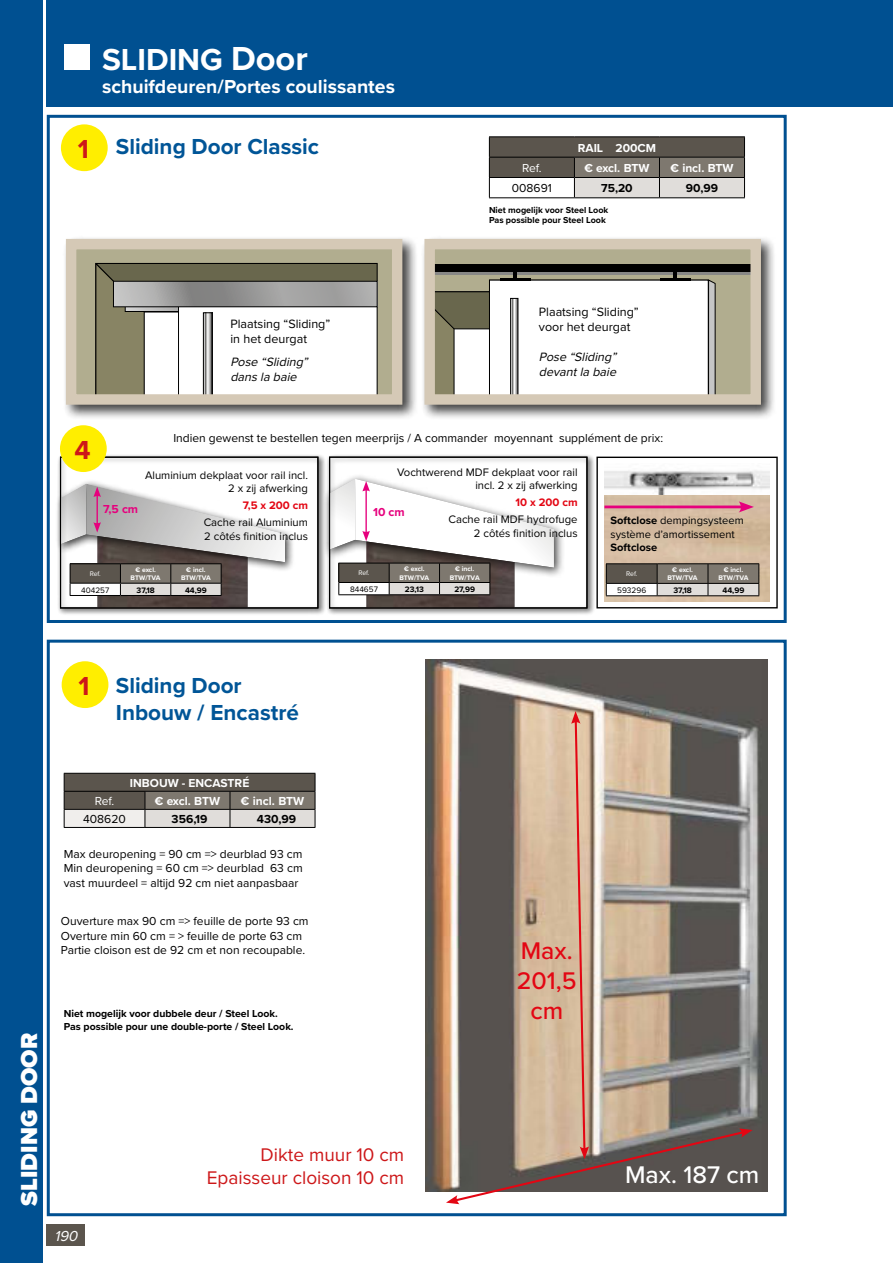
<style>
.page{position:relative;width:893px;height:1263px;background:#fff}
.page>*{position:absolute;margin:0;border:0;box-sizing:border-box;transform-origin:0 0}
.t1{font:700 31.5px "Proxima Nova";color:#fff}
.t2{font:700 27px "Proxima Nova";color:#cd1719}
.t3{font:500 24.9px/30px "Proxima Nova";color:#e30613;text-align:center}
.t4{font:500 24.9px "Proxima Nova";color:#fff}
.t5{font:900 24px "Proxima Nova";color:#fff}
.t6{font:700 22.5px/27px "Proxima Nova";color:#005597}
.t7{font:700 19.5px "Proxima Nova";color:#fff}
.t8{font:19.05px/22.8px "Proxima Nova";color:#cd1719;text-align:right}
.t9{font:italic 15px "Proxima Nova";color:#fff}
.t10{font:12.6px/15px "Proxima Nova";color:#000}
.t11{font:italic 12.6px/15px "Proxima Nova";color:#000}
.t12{font:12px/14.4px "Proxima Nova";color:#000;text-align:justify}
.t13{font:700 12px "Proxima Nova";color:#fff}
.t14{font:700 12px "Proxima Nova";color:#000}
.t15{font:700 12px "Proxima Nova";color:#e6007d}
.t16{font:12px "Proxima Nova";letter-spacing:-.015em;color:#fff}
.t17{font:11.25px/13.5px "Proxima Nova";color:#000;text-align:right}
.t18{font:700 11.25px "Proxima Nova";color:#e30613}
.t19{font:11.1px/14px "Proxima Nova";color:#000}
.t20{font:700 11.1px "Proxima Nova";color:#000}
.t21{font:700 10.5px/12.6px "Proxima Nova";color:#000}
.t22{font:700 9px/10.8px "Proxima Nova";color:#000}
.t23{font:700 8.25px "Proxima Nova";color:#000}
.t24{font:8.25px "Proxima Nova";color:#000}
.t25{font:700 6.9px/8.2px "Proxima Nova";color:#fff;text-align:center}
.t26{font:6.9px "Proxima Nova";letter-spacing:-.015em;color:#fff}
.s1{font-size:34.5px}
.s2{font-weight:700}
</style>
<div class="page">
<div style="left:47px;top:0;width:846px;height:106px;background:#005091"></div>
<div style="left:64px;top:44px;width:25px;height:26px;background:#fff"></div>
<div style="left:0;top:0;width:43px;height:1263px;background:#005091"></div>
<div style="left:47px;top:115px;width:740px;height:508px;background:#fff;border:3px solid #005091"></div>
<div style="left:47px;top:640px;width:740px;height:576px;background:#fff;border:3px solid #005091"></div>
<div style="left:421px;top:235px;width:355px;height:185px;background:#000;opacity:.75"></div>
<div style="left:435px;top:250px;width:315px;height:144px;background:#b1ad8f"></div>
<div style="left:430px;top:265px;width:326px;height:7px;background:#000"></div>
<hr style="left:430px;top:272px;width:326px;height:3px;background:#878786">
<svg style="left:435px;top:272px;width:281px;height:122px"></svg>
<div style="left:424px;top:239px;width:337px;height:166px;border:10px solid #d5c9b6"></div>
<div style="left:62px;top:235px;width:356px;height:185px;background:#000;opacity:.75"></div>
<svg style="left:77px;top:250px;width:314px;height:144px"></svg>
<svg style="left:115px;top:283px;width:261px;height:22px;background:#9f9f9f"></svg>
<div style="left:113px;top:281px;width:265px;height:26px;border:1px solid #000"></div>
<div style="left:66px;top:239px;width:336px;height:166px;border:10px solid #d5c9b6"></div>
<hr style="left:489px;top:136px;width:85px;height:1px;background:#000">
<hr style="left:574px;top:136px;width:85px;height:1px;background:#000">
<hr style="left:659px;top:136px;width:86px;height:1px;background:#000">
<svg style="left:489px;top:137px;width:256px;height:60px;background:#8a8680"></svg>
<hr style="left:489px;top:197px;width:85px;height:1px;background:#000">
<hr style="left:574px;top:197px;width:85px;height:1px;background:#000">
<hr style="left:659px;top:197px;width:86px;height:1px;background:#000">
<svg style="left:64px;top:773px;width:252px;height:54px;background:#87827c"></svg>
<hr style="left:64px;top:827px;width:81px;height:1px;background:#000">
<hr style="left:145px;top:827px;width:85px;height:1px;background:#000">
<hr style="left:230px;top:827px;width:85px;height:1px;background:#000">
<div style="left:596px;top:457px;width:182px;height:151px;border:1px solid #000"></div>
<img style="left:604px;top:470px;width:165px;height:25px">
<svg style="left:604px;top:495px;width:165px;height:106px;background:#d3b99f"></svg>
<hr style="left:604px;top:505px;width:140px;height:3px;background:#e6007d">
<svg style="left:739px;top:501px;width:15px;height:11px"></svg>
<div style="left:606px;top:564px;width:51px;height:19px;background:#5b554d"></div>
<div style="left:606px;top:583px;width:51px;height:13px;background:#fff"></div>
<hr style="left:606px;top:563px;width:51px;height:1px;background:#000">
<hr style="left:657px;top:563px;width:51px;height:1px;background:#000">
<hr style="left:708px;top:563px;width:51px;height:1px;background:#000">
<hr style="left:606px;top:583px;width:51px;height:1px;background:#000">
<svg style="left:606px;top:564px;width:1px;height:31px"></svg>
<svg style="left:657px;top:564px;width:102px;height:31px;background:#98938d"></svg>
<hr style="left:606px;top:595px;width:51px;height:1px;background:#000">
<hr style="left:657px;top:595px;width:51px;height:1px;background:#000">
<hr style="left:708px;top:595px;width:51px;height:1px;background:#000">
<div style="left:57px;top:454px;width:269px;height:161px;background:#000;opacity:.5"></div>
<div style="left:60px;top:457px;width:258px;height:151px;border:1px solid #000"></div>
<svg style="left:60px;top:484px;width:225px;height:111px"></svg>
<div style="left:326px;top:454px;width:269px;height:161px;background:#000;opacity:.5"></div>
<div style="left:329px;top:457px;width:258px;height:151px;border:1px solid #000"></div>
<svg style="left:329px;top:479px;width:225px;height:116px"></svg>
<img style="left:425px;top:659px;width:342px;height:533px">
<svg style="left:446px;top:711px;width:307px;height:493px;background:#9c8d80"></svg>
<div style="left:47px;top:1225px;width:38px;height:21px;background:#5b554d"></div>
<div style="left:61px;top:124px;width:47px;height:47px;background:#fe0;border-radius:50%"></div>
<div style="left:62px;top:661px;width:46px;height:47px;background:#fe0;border-radius:50%"></div>
<div style="left:60px;top:425px;width:47px;height:47px;background:#fe0;border-radius:50%"></div>
<h1 class="t1" style="left:102px;top:42px;width:207px">SLIDING <span class="s1">Door</span></h1>
<h3 class="t7" style="left:102px;top:76px;width:294px">schuifdeuren/Portes coulissantes</h3>
<h2 class="t2" style="left:78px;top:135px;width:13px">1</h2>
<h3 class="t6" style="left:116px;top:133px;width:205px">Sliding Door Classic</h3>
<p class="t13" style="left:578px;top:141px;width:80px">RAIL 200CM</p>
<p class="t16" style="left:522px;top:162px;width:21px">Ref.</p>
<p class="t13" style="left:584px;top:162px;width:67px">€ excl. BTW</p>
<p class="t13" style="left:670px;top:162px;width:65px">€ incl. BTW</p>
<p class="t12" style="left:512px;top:181px;width:41px">008691</p>
<p class="t14" style="left:601px;top:182px;width:33px">75,20</p>
<p class="t14" style="left:686px;top:182px;width:34px">90,99</p>
<p class="t22" style="left:489px;top:204px;width:121px">Niet mogelijk voor Steel Look<br>Pas possible pour Steel Look</p>
<h2 class="t2" style="left:74px;top:436px;width:18px">4</h2>
<p class="t10" style="left:230px;top:316px;width:101px">Plaatsing “Sliding” in het deurgat</p>
<p class="t11" style="left:230px;top:355px;width:82px">Pose “Sliding” dans la baie</p>
<p class="t10" style="left:539px;top:304px;width:101px">Plaatsing “Sliding” voor het deurgat</p>
<p class="t11" style="left:539px;top:349px;width:82px">Pose “Sliding” devantla baie</p>
<p class="t12" style="left:173px;top:430px;width:491px">Indien gewenst te bestellen tegen meerprijs / A commander moyennant supplément de prix:</p>
<p class="t17" style="left:397px;top:465px;width:182px">Vochtwerend MDF dekplaat voor rail incl. 2 x zij afwerking</p>
<p class="t18" style="left:516px;top:496px;width:64px">10 x 200 cm</p>
<p class="t17" style="left:448px;top:513px;width:131px">Cache rail MDF hydrofuge<br>2 côtés finition inclus</p>
<p class="t17" style="left:145px;top:468px;width:164px">Aluminium dekplaat voor rail incl.<br>2 x zij afwerking</p>
<p class="t18" style="left:243px;top:499px;width:67px">7,5 x 200 cm</p>
<p class="t17" style="left:204px;top:516px;width:106px;text-align:left">Cache rail Aluminium<br>2 côtés finition inclus</p>
<p class="t15" style="left:103px;top:503px;width:37px">7,5 cm</p>
<p class="t15" style="left:373px;top:506px;width:33px">10 cm</p>
<p class="t26" style="left:90px;top:570px;width:13px">Ref.</p>
<p class="t25" style="left:131px;top:566px;width:31px">€ excl.<br>BTW/TVA</p>
<p class="t25" style="left:181px;top:566px;width:31px">€ incl.<br>BTW/TVA</p>
<p class="t24" style="left:81px;top:585px;width:30px">404257</p>
<p class="t23" style="left:137px;top:585px;width:20px">37,18</p>
<p class="t23" style="left:185px;top:585px;width:23px">44,99</p>
<p class="t26" style="left:358px;top:569px;width:13px">Ref.</p>
<p class="t25" style="left:399px;top:565px;width:31px">€ excl.<br>BTW/TVA</p>
<p class="t25" style="left:450px;top:565px;width:31px">€ incl.<br>BTW/TVA</p>
<p class="t24" style="left:350px;top:585px;width:29px">844657</p>
<p class="t23" style="left:405px;top:585px;width:21px">23,13</p>
<p class="t23" style="left:454px;top:585px;width:22px">27,99</p>
<p class="t19" style="left:610px;top:513px;width:135px"><span class="s2">Softclose</span> dempingsysteem système d’amortissement</p>
<p class="t20" style="left:610px;top:541px;width:48px">Softclose</p>
<p class="t26" style="left:626px;top:570px;width:13px">Ref.</p>
<p class="t25" style="left:667px;top:566px;width:32px">€ excl.<br>BTW/TVA</p>
<p class="t25" style="left:718px;top:566px;width:32px">€ incl.<br>BTW/TVA</p>
<p class="t24" style="left:617px;top:586px;width:31px">593296</p>
<p class="t23" style="left:673px;top:586px;width:20px">37,18</p>
<p class="t23" style="left:722px;top:586px;width:24px">44,99</p>
<h2 class="t2" style="left:79px;top:672px;width:13px">1</h2>
<h3 class="t6" style="left:116px;top:672px;width:185px">Sliding Door<br>Inbouw / Encastré</h3>
<p class="t13" style="left:130px;top:777px;width:121px">INBOUW - ENCASTRÉ</p>
<p class="t16" style="left:95px;top:795px;width:21px">Ref.</p>
<p class="t13" style="left:155px;top:795px;width:67px">€ excl. BTW</p>
<p class="t13" style="left:241px;top:795px;width:65px">€ incl. BTW</p>
<p class="t12" style="left:83px;top:812px;width:44px">408620</p>
<p class="t14" style="left:172px;top:813px;width:37px">356,19</p>
<p class="t14" style="left:257px;top:813px;width:41px">430,99</p>
<p class="t12" style="left:64px;top:847px;width:240px">Max deuropening = 90 cm =&gt; deurblad 93 cm Min deuropening = 60 cm =&gt; deurblad 63 cm vast muurdeel = altijd 92 cm niet aanpasbaar</p>
<p class="t12" style="left:61px;top:914px;width:249px;text-align:left">Ouverture max 90 cm =&gt; feuille de porte 93 cm<br>Overture min 60 cm = &gt; feuille de porte 63 cm<br>Partie cloison est de 92 cm et non recoupable.</p>
<h3 class="t5" style="left:16px;top:1205px;width:174px;rotate:-90deg">SLIDING DOOR</h3>
<p class="t21" style="left:64px;top:1007px;width:231px">Niet mogelijk voor dubbele deur / Steel Look.<br>Pas possible pour une double-porte / Steel Look.</p>
<p class="t9" style="left:54px;top:1228px;width:28px">190</p>
<h3 class="t8" style="left:207px;top:1144px;width:199px">Dikte muur 10 cm<br>Epaisseur cloison 10 cm</h3>
<h3 class="t3" style="left:517px;top:937px;width:61px">Max.<br>201,5 cm</h3>
<h3 class="t4" style="left:625px;top:1164px;width:136px">Max. 187 cm</h3>
</div>
